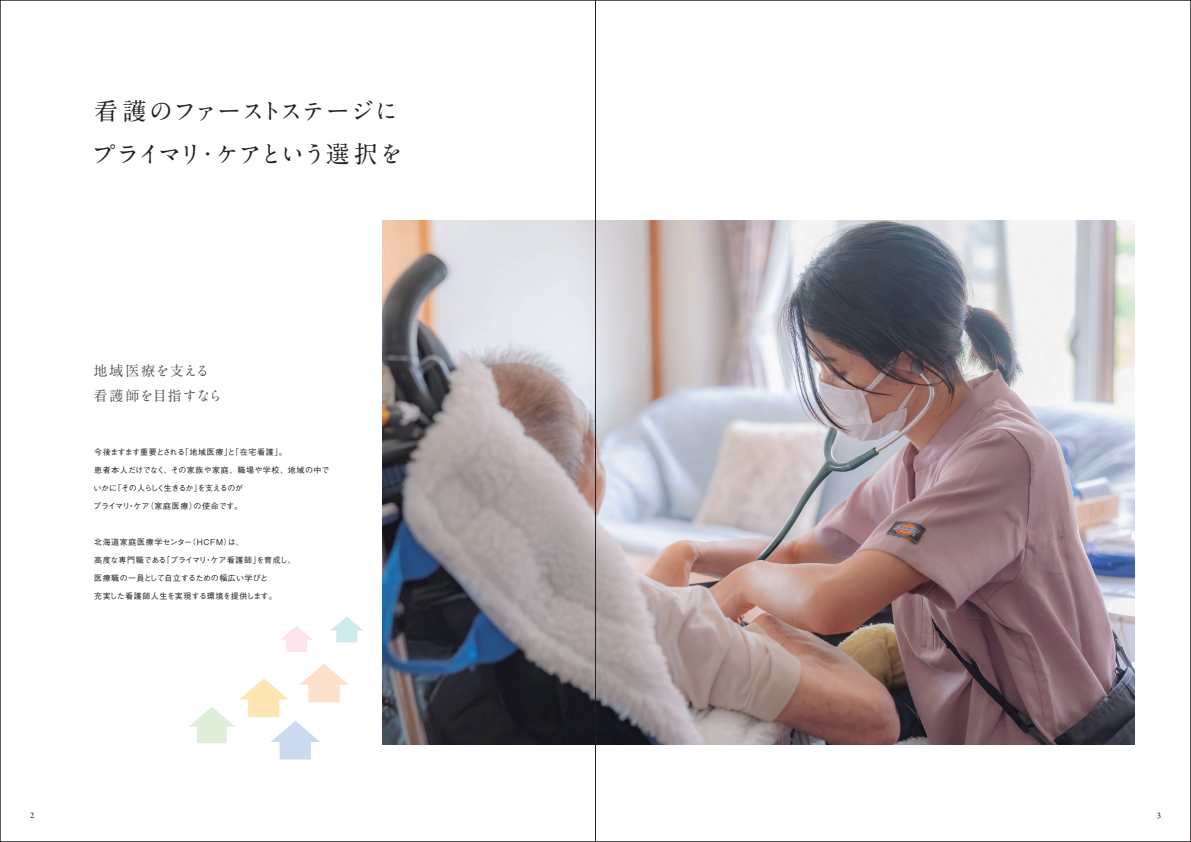
<style>
.page{position:relative;width:1191px;height:842px;background:#fff}
.page>*{position:absolute;margin:0;border:0;box-sizing:border-box;transform-origin:0 0}
.t1{font:700 24px/43px "A1 Mincho Std";letter-spacing:-.035em;color:#231f20}
.t2{font:700 14px/25px "A1 Mincho Std";letter-spacing:.015em;color:#57585a}
.t3{font:9px "Arno Pro";color:#231f20}
.t4{font:500 8px "Gothic BBB Pro";letter-spacing:.005em;color:#231f20}
.t5{font:500 8px "Gothic BBB Pro";letter-spacing:.05em;color:#231f20}
.t6{font:500 8px "Gothic BBB Pro";letter-spacing:.03em;color:#231f20}
.t7{font:500 8px "Gothic BBB Pro";letter-spacing:-.025em;color:#231f20}
.t8{font:500 8px "Gothic BBB Pro";letter-spacing:-.055em;color:#231f20}
.t9{font:500 8px "Gothic BBB Pro";letter-spacing:.08em;color:#231f20}
</style>
<div class="page">
<img style="left:383px;top:220px;width:751px;height:525px">
<svg style="left:189px;top:664px;width:160px;height:95px"></svg>
<svg style="left:330px;top:616px;width:33px;height:26px"></svg>
<svg style="left:280px;top:626px;width:33px;height:26px"></svg>
<h1 class="t1" style="left:92px;top:87px;width:313px">看護のファーストステージにプライマリ・ケアという選択を</h1>
<h2 class="t2" style="left:94px;top:356px;width:130px">地域医療を支える看護師を目指すなら</h2>
<p class="t6" style="left:94px;top:446px;width:194px">今後ますます重要とされる「地域医療」と「在宅看護」。</p>
<p class="t5" style="left:94px;top:464px;width:237px">患者本人だけでなく、その家族や家庭、職場や学校、地域の中で</p>
<p class="t8" style="left:94px;top:482px;width:151px">いかに「その人らしく生きるか」を支えるのが</p>
<p class="t4" style="left:93px;top:500px;width:151px">プライマリ・ケア（家庭医療）の使命です。</p>
<p class="t9" style="left:94px;top:536px;width:151px">北海道家庭医療学センター（HCFM）は、</p>
<p class="t4" style="left:94px;top:554px;width:203px">高度な専門職である「プライマリ・ケア看護師」を育成し、</p>
<p class="t4" style="left:94px;top:572px;width:176px">医療職の一員として自立するための幅広い学びと</p>
<p class="t7" style="left:94px;top:590px;width:184px">充実した看護師人生を実現する環境を提供します。</p>
<p class="t3" style="left:30px;top:810px;width:6px">2</p>
<p class="t3" style="left:1156px;top:810px;width:6px">3</p>
</div>
